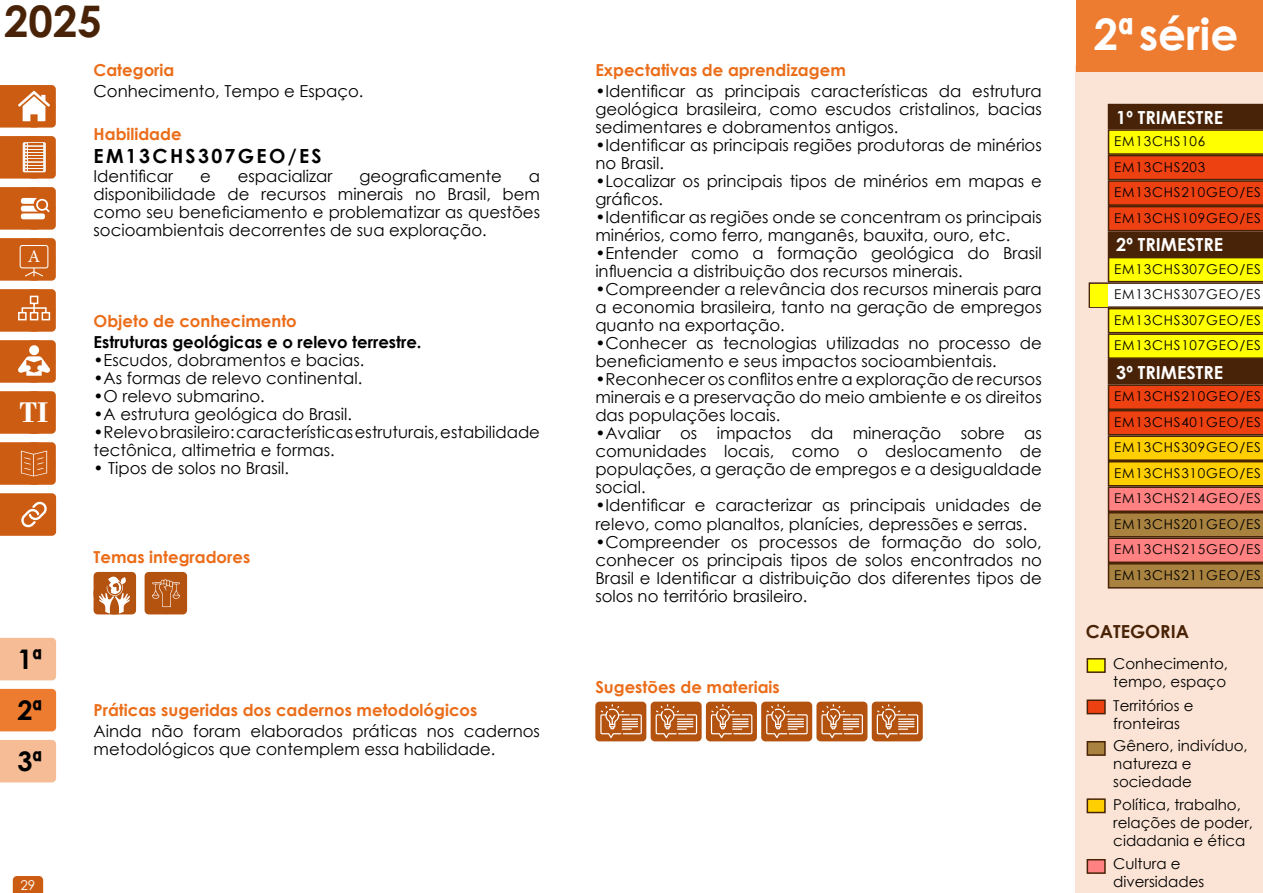
<style>
.page{position:relative;width:1263px;height:893px;background:#fff}
.page>*{position:absolute;margin:0;border:0;box-sizing:border-box;transform-origin:0 0}
.t1{font:700 43.5px "Century Gothic";color:#fff}
.t2{font:700 43.5px "Century Gothic";color:#492307}
.t3{font:700 29.85px "Bodoni";color:#fff}
.t4{font:700 27px/51px "Century Gothic";color:#000;text-align:justify}
.t5{font:700 19.5px "Century Gothic";letter-spacing:.12em;color:#000}
.t6{font:700 18px "Century Gothic";color:#fff}
.t7{font:700 18px "Century Gothic";color:#492307}
.t8{font:18px "Minion Pro";color:#fff}
.t9{font:16.5px/18px "Century Gothic";color:#000}
.t10{font:700 16.5px "Century Gothic";color:#eb6d19}
.t11{font:700 16.5px "Century Gothic";color:#000}
.t12{font:15px/18px "Century Gothic";color:#000}
.t13{font:13.5px/25.5px "Century Gothic";letter-spacing:.06em;color:#000;text-align:justify}
.t14{font:13.5px "Century Gothic";color:#fff}
</style>
<div class="page">
<div style="left:1075px;top:65px;width:188px;height:828px;background:#fbe4d5"></div>
<div style="left:1076px;top:0;width:187px;height:72px;background:#ed7c31"></div>
<svg style="left:0;top:85px;width:56px;height:43px"></svg>
<svg style="left:0;top:136px;width:56px;height:43px;background:#d37739"></svg>
<svg style="left:0;top:187px;width:56px;height:43px;background:#d47639"></svg>
<svg style="left:0;top:238px;width:56px;height:43px;background:#cf6722"></svg>
<svg style="left:0;top:289px;width:56px;height:43px;background:#d16d2c"></svg>
<svg style="left:0;top:340px;width:56px;height:43px;background:#d5793c"></svg>
<svg style="left:0;top:391px;width:56px;height:43px"></svg>
<div style="left:13px;top:391px;width:42px;height:43px;background:#cc5c12;border-radius:50%"></div>
<svg style="left:0;top:442px;width:56px;height:43px;background:#cf6620"></svg>
<svg style="left:0;top:493px;width:56px;height:43px;background:#d06b28"></svg>
<div style="left:0;top:638px;width:56px;height:42px;background:#f5bc95"></div>
<div style="left:0;top:689px;width:56px;height:42px;background:#ed7c31"></div>
<div style="left:0;top:740px;width:56px;height:42px;background:#f5bc95"></div>
<svg style="left:13px;top:876px;width:30px;height:17px"></svg>
<div style="left:1086px;top:658px;width:20px;height:15px;background:#ff0;border:2px solid #492307"></div>
<div style="left:1086px;top:699px;width:20px;height:15px;background:#ee4112;border:2px solid #492307"></div>
<div style="left:1086px;top:798px;width:20px;height:15px;background:#ffcf01;border:2px solid #492307"></div>
<div style="left:1086px;top:741px;width:20px;height:15px;background:#a8823e;border:2px solid #492307"></div>
<div style="left:1086px;top:859px;width:20px;height:15px;background:#ff8181;border:2px solid #492307"></div>
<div style="left:94px;top:572px;width:42px;height:42px;background:#b45210;border-radius:4px"></div>
<svg style="left:94px;top:573px;width:41px;height:41px"></svg>
<div style="left:145px;top:572px;width:42px;height:42px;background:#b45210;border-radius:4px"></div>
<svg style="left:152px;top:579px;width:28px;height:29px"></svg>
<svg style="left:1089px;top:104px;width:174px;height:485px;background:#ca8937"></svg>
<div style="left:1090px;top:284px;width:18px;height:22px;background:#ff0"></div>
<div style="left:595px;top:702px;width:51px;height:39px;background:#b45210;border-radius:4px"></div>
<svg style="left:600px;top:704px;width:42px;height:34px"></svg>
<div style="left:651px;top:702px;width:51px;height:39px;background:#b45210;border-radius:4px"></div>
<svg style="left:656px;top:704px;width:41px;height:34px"></svg>
<div style="left:706px;top:702px;width:51px;height:39px;background:#b45210;border-radius:4px"></div>
<svg style="left:711px;top:704px;width:41px;height:34px"></svg>
<div style="left:761px;top:702px;width:51px;height:39px;background:#b45210;border-radius:4px"></div>
<svg style="left:766px;top:704px;width:42px;height:34px"></svg>
<div style="left:816px;top:702px;width:51px;height:39px;background:#b45210;border-radius:4px"></div>
<svg style="left:821px;top:704px;width:42px;height:34px"></svg>
<div style="left:872px;top:702px;width:51px;height:39px;background:#b45210;border-radius:4px"></div>
<svg style="left:877px;top:704px;width:41px;height:34px"></svg>
<h1 class="t2" style="left:4px;top:-12px;width:99px">2025</h1>
<h1 class="t1" style="left:1094px;top:1px;width:146px">2ª série</h1>
<p class="t8" style="left:28px;top:244px;width:14px">A</p>
<h2 class="t3" style="left:19px;top:395px;width:30px">TI</h2>
<h3 class="t4" style="left:17px;top:633px;width:26px">1ª 2ª 3ª</h3>
<p class="t14" style="left:20px;top:875px;width:16px">29</p>
<p class="t10" style="left:94px;top:58px;width:82px">Categoria</p>
<p class="t9" style="left:94px;top:82px;width:271px">Conhecimento, Tempo e Espaço.</p>
<p class="t10" style="left:94px;top:121px;width:90px">Habilidade</p>
<p class="t9" style="left:94px;top:167px;width:81px">Identificar</p>
<p class="t9" style="left:200px;top:167px;width:12px">e</p>
<p class="t9" style="left:238px;top:167px;width:96px">espacializar</p>
<p class="t9" style="left:359px;top:167px;width:144px">geograficamente</p>
<p class="t5" style="left:94px;top:142px;width:230px">EM13CHS307GEO/ES</p>
<p class="t9" style="left:94px;top:167px;width:448px;text-align:justify;text-indent:435px">a disponibilidade de recursos minerais no Brasil, bem como seu beneficiamento e problematizar as questões socioambientais decorrentes de sua exploração.</p>
<p class="t10" style="left:94px;top:309px;width:205px">Objeto de conhecimento</p>
<p class="t11" style="left:94px;top:330px;width:330px">Estruturas geológicas e o relevo terrestre.</p>
<p class="t9" style="left:94px;top:351px;width:272px">•Escudos, dobramentos e bacias.</p>
<p class="t9" style="left:94px;top:369px;width:270px">•As formas de relevo continental.</p>
<p class="t9" style="left:94px;top:387px;width:173px">•O relevo submarino.</p>
<p class="t9" style="left:94px;top:405px;width:260px">•A estrutura geológica do Brasil.</p>
<p class="t9" style="left:94px;top:423px;width:448px">•Relevo brasileiro: características estruturais, estabilidade tectônica, altimetria e formas.</p>
<p class="t9" style="left:94px;top:459px;width:197px">• Tipos de solos no Brasil.</p>
<p class="t10" style="left:94px;top:544px;width:158px">Temas integradores</p>
<p class="t10" style="left:94px;top:697px;width:385px">Práticas sugeridas dos cadernos metodológicos</p>
<p class="t9" style="left:94px;top:722px;width:448px">Ainda não foram elaborados práticas nos cadernos metodológicos que contemplem essa habilidade.</p>
<p class="t10" style="left:595px;top:58px;width:252px">Expectativas de aprendizagem</p>
<p class="t9" style="left:595px;top:82px;width:448px;text-align:justify">•Identificar as principais características da estrutura geológica brasileira, como escudos cristalinos, bacias sedimentares e dobramentos antigos.</p>
<p class="t9" style="left:595px;top:136px;width:448px">•Identificar as principais regiões produtoras de minérios no Brasil.</p>
<p class="t9" style="left:595px;top:172px;width:448px">•Localizar os principais tipos de minérios em mapas e gráficos.</p>
<p class="t9" style="left:595px;top:208px;width:448px">•Identificar as regiões onde se concentram os principais minérios, como ferro, manganês, bauxita, ouro, etc.</p>
<p class="t9" style="left:595px;top:244px;width:448px">•Entender como a formação geológica do Brasil influencia a distribuição dos recursos minerais.</p>
<p class="t9" style="left:595px;top:280px;width:448px;text-align:justify">•Compreender a relevância dos recursos minerais para a economia brasileira, tanto na geração de empregos quanto na exportação.</p>
<p class="t9" style="left:595px;top:334px;width:448px">•Conhecer as tecnologias utilizadas no processo de beneficiamento e seus impactos socioambientais.</p>
<p class="t9" style="left:595px;top:370px;width:448px;text-align:justify">•Reconhecer os conflitos entre a exploração de recursos minerais e a preservação do meio ambiente e os direitos das populações locais.</p>
<p class="t9" style="left:595px;top:424px;width:448px;text-align:justify">•Avaliar os impactos da mineração sobre as comunidades locais, como o deslocamento de populações, a geração de empregos e a desigualdade social.</p>
<p class="t9" style="left:595px;top:496px;width:448px">•Identificar e caracterizar as principais unidades de relevo, como planaltos, planícies, depressões e serras.</p>
<p class="t9" style="left:595px;top:532px;width:448px;text-align:justify">•Compreender os processos de formação do solo, conhecer os principais tipos de solos encontrados no Brasil e Identificar a distribuição dos diferentes tipos de solos no território brasileiro.</p>
<p class="t10" style="left:595px;top:674px;width:186px">Sugestões de materiais</p>
<p class="t6" style="left:1116px;top:104px;width:108px">1º TRIMESTRE</p>
<p class="t13" style="left:1114px;top:128px;width:148px;text-align:left">EM13CHS106<br>EM13CHS203<br>EM13CHS210GEO/ES<br>EM13CHS109GEO/ES</p>
<p class="t13" style="left:1114px;top:256px;width:148px">EM13CHS307GEO/ES EM13CHS307GEO/ES EM13CHS307GEO/ES EM13CHS107GEO/ES</p>
<p class="t13" style="left:1114px;top:383px;width:148px">EM13CHS210GEO/ES EM13CHS401GEO/ES EM13CHS309GEO/ES EM13CHS310GEO/ES EM13CHS214GEO/ES EM13CHS201GEO/ES EM13CHS215GEO/ES EM13CHS211GEO/ES</p>
<p class="t6" style="left:1116px;top:231px;width:108px">2º TRIMESTRE</p>
<p class="t6" style="left:1116px;top:359px;width:108px">3º TRIMESTRE</p>
<p class="t7" style="left:1086px;top:618px;width:105px">CATEGORIA</p>
<p class="t12" style="left:1113px;top:655px;width:116px">Conhecimento, tempo, espaço</p>
<p class="t12" style="left:1113px;top:696px;width:82px">Territórios e fronteiras</p>
<p class="t12" style="left:1113px;top:736px;width:136px">Gênero, indivíduo, natureza e sociedade</p>
<p class="t12" style="left:1113px;top:795px;width:141px">Política, trabalho, relações de poder, cidadania e ética</p>
<p class="t12" style="left:1113px;top:854px;width:93px">Cultura e diversidades</p>
</div>
